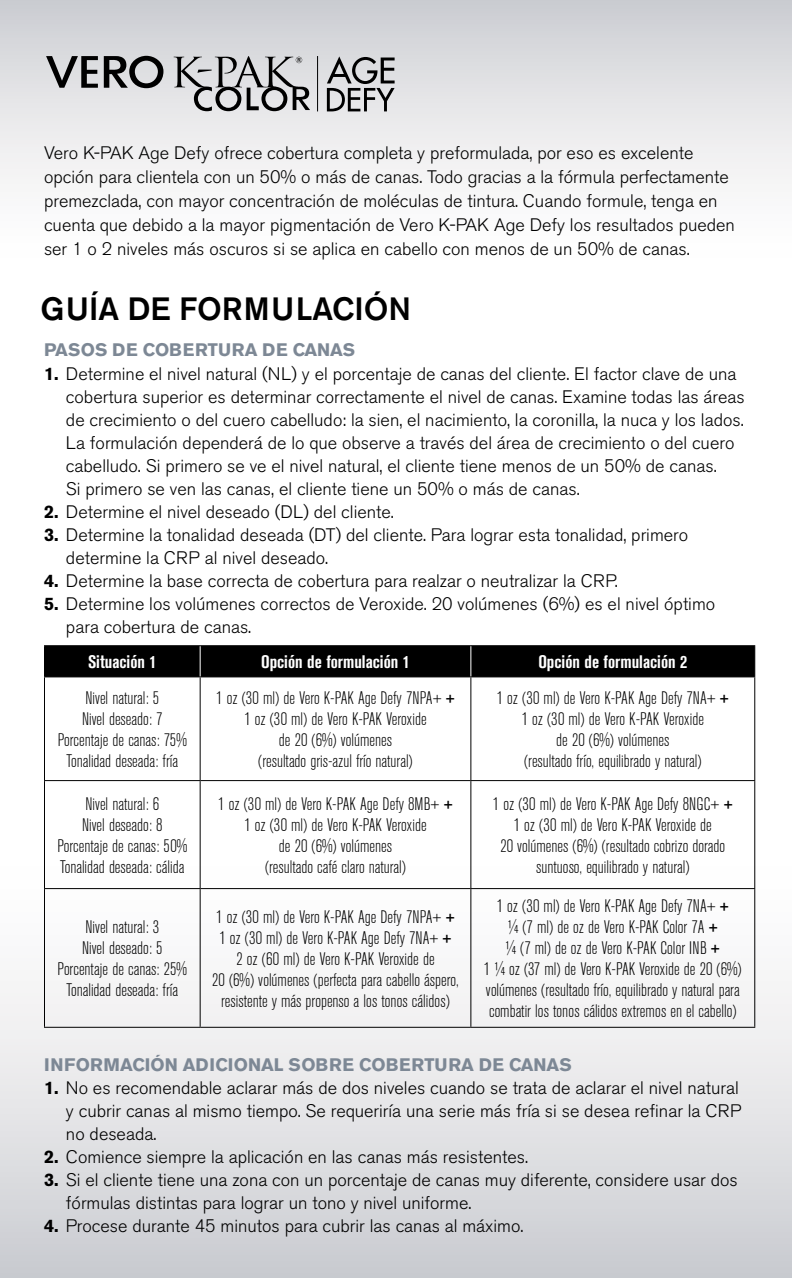
<style>
.page{position:relative;width:792px;height:1278px;background:#fff}
.page>*{position:absolute;margin:0;border:0;box-sizing:border-box;transform-origin:0 0}
.t1{font:500 32px "Akzidenz Grotesk BE";color:#000}
.t2{font:300 18px/23px "Akzidenz Grotesk BE";color:#000}
.t3{font:300 condensed 18px/21px "Akzidenz Grotesk BE";color:#000;text-align:center}
.t4{font:700 18px "Akzidenz Grotesk BE";color:#7d8895}
.t5{font:700 condensed 18px "Akzidenz Grotesk BE";color:#fff}
.s1{font-weight:700}
</style>
<div class="page">
<div style="left:0;top:792px;width:792px;height:486px;background:linear-gradient(to bottom,#fff,#cfd0d5)"></div>
<div style="left:0;top:0;width:792px;height:304px;background:linear-gradient(to bottom,#d1d2d6,#fff)"></div>
<hr style="left:317px;top:56px;width:1px;height:55px;background:#000">
<svg style="left:46px;top:56px;width:52px;height:32px;background:#88888a"></svg>
<svg style="left:104px;top:56px;width:59px;height:32px;background:#757577"></svg>
<svg style="left:174px;top:56px;width:136px;height:55px;background:#a6a6a8"></svg>
<svg style="left:327px;top:56px;width:68px;height:55px;background:#9c9d9e"></svg>
<div style="left:45px;top:646px;width:709px;height:30px;background:#000"></div>
<hr style="left:44px;top:645px;width:156px;height:1px;background:#000">
<hr style="left:44px;top:646px;width:1px;height:30px;background:#000">
<hr style="left:200px;top:645px;width:271px;height:1px;background:#000">
<hr style="left:471px;top:645px;width:284px;height:1px;background:#000">
<hr style="left:754px;top:646px;width:1px;height:30px;background:#000">
<hr style="left:44px;top:676px;width:156px;height:1px;background:#000">
<hr style="left:44px;top:677px;width:1px;height:103px;background:#000">
<hr style="left:200px;top:676px;width:271px;height:1px;background:#000">
<hr style="left:200px;top:677px;width:1px;height:103px;background:#000">
<hr style="left:471px;top:676px;width:284px;height:1px;background:#000">
<hr style="left:470px;top:677px;width:1px;height:103px;background:#000">
<hr style="left:754px;top:677px;width:1px;height:103px;background:#000">
<hr style="left:44px;top:780px;width:156px;height:1px;background:#000">
<hr style="left:44px;top:781px;width:1px;height:107px;background:#000">
<hr style="left:200px;top:780px;width:271px;height:1px;background:#000">
<hr style="left:200px;top:781px;width:1px;height:107px;background:#000">
<hr style="left:471px;top:780px;width:284px;height:1px;background:#000">
<hr style="left:470px;top:781px;width:1px;height:107px;background:#000">
<hr style="left:754px;top:781px;width:1px;height:107px;background:#000">
<hr style="left:44px;top:888px;width:156px;height:1px;background:#000">
<hr style="left:44px;top:889px;width:1px;height:138px;background:#000">
<hr style="left:200px;top:888px;width:271px;height:1px;background:#000">
<hr style="left:200px;top:889px;width:1px;height:138px;background:#000">
<hr style="left:471px;top:888px;width:284px;height:1px;background:#000">
<hr style="left:470px;top:889px;width:1px;height:138px;background:#000">
<hr style="left:754px;top:889px;width:1px;height:138px;background:#000">
<hr style="left:44px;top:1027px;width:156px;height:1px;background:#000">
<hr style="left:200px;top:1027px;width:271px;height:1px;background:#000">
<hr style="left:471px;top:1027px;width:284px;height:1px;background:#000">
<hr style="left:200px;top:646px;width:1px;height:30px;background:#fff">
<hr style="left:470px;top:646px;width:1px;height:30px;background:#fff">
<p class="t2" style="left:44px;top:141px;width:692px;line-height:24px">Vero K-PAK Age Defy ofrece cobertura completa y preformulada, por eso es excelente opción para clientela con un 50% o más de canas. Todo gracias a la fórmula perfectamente premezclada, con mayor concentración de moléculas de tintura. Cuando formule, tenga en cuenta que debido a la mayor pigmentación de Vero K-PAK Age Defy los resultados pueden ser 1 o 2 niveles más oscuros si se aplica en cabello con menos de un 50% de canas.</p>
<h1 class="t1" style="left:40px;top:289px;width:372px">GUÍA DE FORMULACIÓN</h1>
<p class="t4" style="left:44px;top:339px;width:313px">PASOS DE COBERTURA DE CANAS</p>
<p class="t2" style="left:66px;top:362px;width:680px;text-indent:-22px"><span class="s1">1.</span> Determine el nivel natural (NL) y el porcentaje de canas del cliente. El factor clave de una cobertura superior es determinar correctamente el nivel de canas. Examine todas las áreas de crecimiento o del cuero cabelludo: la sien, el nacimiento, la coronilla, la nuca y los lados.<br>La formulación dependerá de lo que observe a través del área de crecimiento o del cuero cabelludo. Si primero se ve el nivel natural, el cliente tiene menos de un 50% de canas.<br>Si primero se ven las canas, el cliente tiene un 50% o más de canas.</p>
<p class="t2" style="left:44px;top:501px;width:351px"><span class="s1">2.</span> Determine el nivel deseado (DL) del cliente.</p>
<p class="t2" style="left:66px;top:524px;width:624px;text-indent:-22px"><span class="s1">3.</span> Determine la tonalidad deseada (DT) del cliente. Para lograr esta tonalidad, primero determine la CRP al nivel deseado.</p>
<p class="t2" style="left:44px;top:570px;width:575px"><span class="s1">4.</span> Determine la base correcta de cobertura para realzar o neutralizar la CRP.</p>
<p class="t2" style="left:66px;top:593px;width:651px;text-indent:-22px"><span class="s1">5.</span> Determine los volúmenes correctos de Veroxide. 20 volúmenes (6%) es el nivel óptimo para cobertura de canas.</p>
<p class="t5" style="left:88px;top:652px;width:70px">Situación 1</p>
<p class="t5" style="left:261px;top:652px;width:150px">Opción de formulación 1</p>
<p class="t5" style="left:538px;top:652px;width:150px">Opción de formulación 2</p>
<p class="t3" style="left:58px;top:688px;width:131px">Nivel natural: 5<br>Nivel deseado: 7<br>Porcentaje de canas: 75%<br>Tonalidad deseada: fría</p>
<p class="t3" style="left:216px;top:688px;width:240px">1 oz (30 ml) de Vero K-PAK Age Defy 7NPA+ <span class="s1">+<br></span>1 oz (30 ml) de Vero K-PAK Veroxide<br>de 20 (6%) volúmenes<br>(resultado gris-azul frío natural)</p>
<p class="t3" style="left:497px;top:688px;width:234px">1 oz (30 ml) de Vero K-PAK Age Defy 7NA+ <span class="s1">+ </span>1 oz (30 ml) de Vero K-PAK Veroxide<br>de 20 (6%) volúmenes<br>(resultado frío, equilibrado y natural)</p>
<p class="t3" style="left:57px;top:794px;width:131px">Nivel natural: 6<br>Nivel deseado: 8<br>Porcentaje de canas: 50%<br>Tonalidad deseada: cálida</p>
<p class="t3" style="left:218px;top:794px;width:236px">1 oz (30 ml) de Vero K-PAK Age Defy 8MB+ <span class="s1">+<br></span>1 oz (30 ml) de Vero K-PAK Veroxide<br>de 20 (6%) volúmenes<br>(resultado café claro natural)</p>
<p class="t3" style="left:493px;top:794px;width:241px">1 oz (30 ml) de Vero K-PAK Age Defy 8NGC+ <span class="s1">+ </span>1 oz (30 ml) de Vero K-PAK Veroxide de<br>20 volúmenes (6%) (resultado cobrizo dorado suntuoso, equilibrado y natural)</p>
<p class="t3" style="left:58px;top:917px;width:131px">Nivel natural: 3<br>Nivel deseado: 5<br>Porcentaje de canas: 25%<br>Tonalidad deseada: fría</p>
<p class="t3" style="left:212px;top:907px;width:248px">1 oz (30 ml) de Vero K-PAK Age Defy 7NPA+ <span class="s1">+ </span>1 oz (30 ml) de Vero K-PAK Age Defy 7NA+ <span class="s1">+<br></span>2 oz (60 ml) de Vero K-PAK Veroxide de<br>20 (6%) volúmenes (perfecta para cabello áspero, resistente y más propenso a los tonos cálidos)</p>
<p class="t3" style="left:484px;top:896px;width:259px">1 oz (30 ml) de Vero K-PAK Age Defy 7NA+ <span class="s1">+<br></span>¼ (7 ml) de oz de Vero K-PAK Color 7A <span class="s1">+<br></span>¼ (7 ml) de oz de Vero K-PAK Color INB <span class="s1">+<br></span>1 ¼ oz (37 ml) de Vero K-PAK Veroxide de 20 (6%) volúmenes (resultado frío, equilibrado y natural para combatir los tonos cálidos extremos en el cabello)</p>
<p class="t4" style="left:44px;top:1054px;width:529px">INFORMACIÓN ADICIONAL SOBRE COBERTURA DE CANAS</p>
<p class="t2" style="left:66px;top:1076px;width:677px;text-indent:-22px"><span class="s1">1.</span> No es recomendable aclarar más de dos niveles cuando se trata de aclarar el nivel natural y cubrir canas al mismo tiempo. Se requeriría una serie más fría si se desea refinar la CRP no deseada.</p>
<p class="t2" style="left:44px;top:1145px;width:486px"><span class="s1">2.</span> Comience siempre la aplicación en las canas más resistentes.</p>
<p class="t2" style="left:66px;top:1168px;width:673px;text-indent:-22px"><span class="s1">3.</span> Si el cliente tiene una zona con un porcentaje de canas muy diferente, considere usar dos fórmulas distintas para lograr un tono y nivel uniforme.</p>
<p class="t2" style="left:44px;top:1214px;width:481px"><span class="s1">4.</span> Procese durante 45 minutos para cubrir las canas al máximo.</p>
</div>
